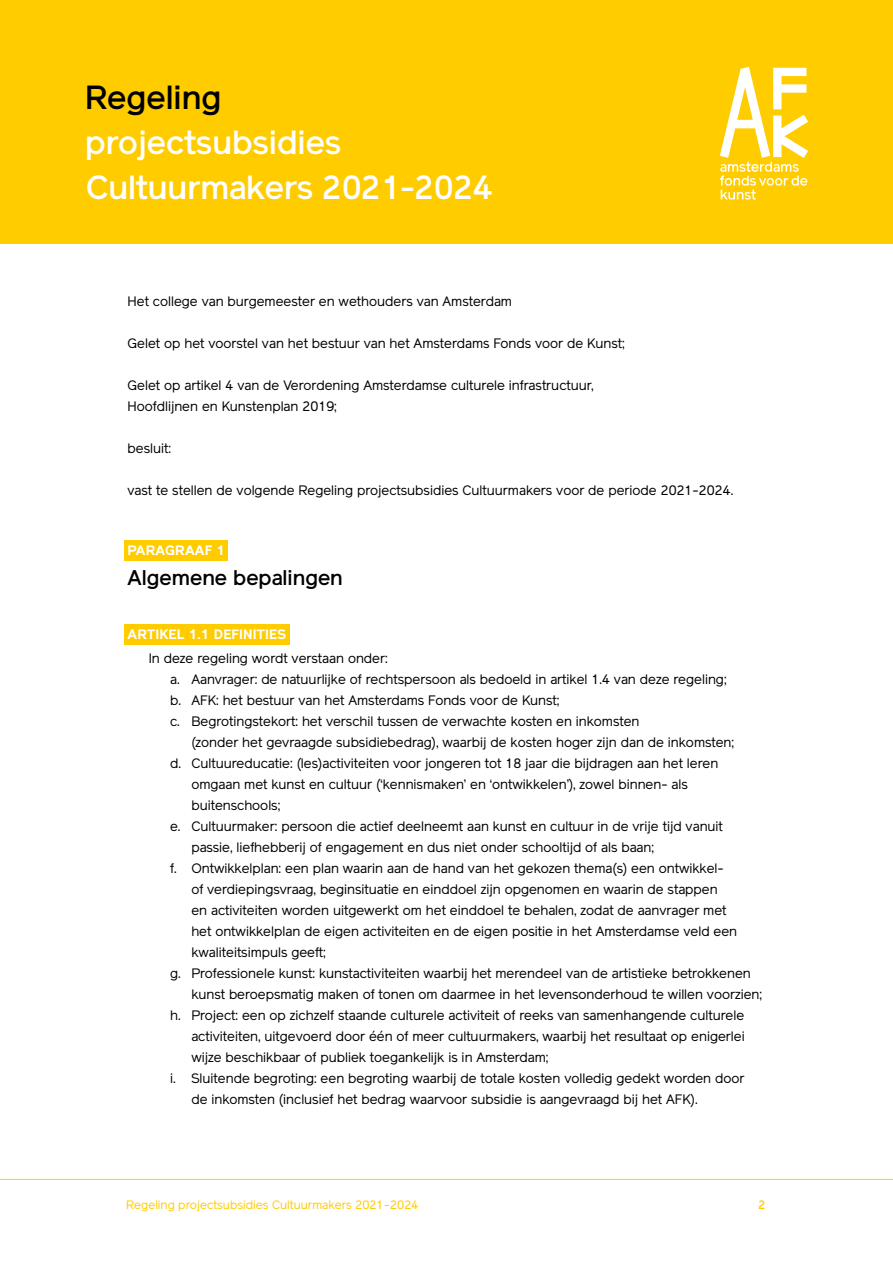
<style>
.page{position:relative;width:893px;height:1263px;background:#fff}
.page>*{position:absolute;margin:0;border:0;box-sizing:border-box;transform-origin:0 0}
.t1{font:500 33px/45px "Reader";color:#fff}
.t2{font:500 33px "Reader";color:#000}
.t3{font:500 21px "Reader";color:#000}
.t4{font:13.5px/21px "Reader";color:#000}
.t5{font:700 13.5px "Reader";letter-spacing:.015em;color:#fff}
.t6{font:12px "Reader";color:#fc0}
.t7{font:500 12px "Reader";color:#fc0}
</style>
<div class="page">
<hr style="left:0;top:1179px;width:893px;height:1px;background:#fc0">
<div style="left:0;top:0;width:893px;height:243px;background:#fc0"></div>
<div style="left:124px;top:540px;width:104px;height:21px;background:#fc0"></div>
<div style="left:124px;top:624px;width:165px;height:21px;background:#fc0"></div>
<svg style="left:720px;top:67px;width:88px;height:133px"></svg>
<h1 class="t2" style="left:85px;top:78px;width:138px">Regeling</h1>
<h1 class="t1" style="left:85px;top:120px;width:409px">projectsubsidies<br>Cultuurmakers 2021-2024</h1>
<p class="t4" style="left:128px;top:291px;width:386px">Het college van burgemeester en wethouders van Amsterdam</p>
<p class="t4" style="left:128px;top:333px;width:499px">Gelet op het voorstel van het bestuur van het Amsterdams Fonds voor de Kunst;</p>
<p class="t4" style="left:128px;top:375px;width:468px">Gelet op artikel 4 van de Verordening Amsterdamse culturele infrastructuur,<br>Hoofdlijnen en Kunstenplan 2019;</p>
<p class="t4" style="left:128px;top:438px;width:45px">besluit:</p>
<p class="t4" style="left:128px;top:480px;width:607px">vast te stellen de volgende Regeling projectsubsidies Cultuurmakers voor de periode 2021-2024.</p>
<p class="t5" style="left:128px;top:542px;width:99px">PARAGRAAF 1</p>
<h2 class="t3" style="left:128px;top:565px;width:217px">Algemene bepalingen</h2>
<p class="t5" style="left:128px;top:626px;width:160px">ARTIKEL 1.1 DEFINITIES</p>
<p class="t4" style="left:170px;top:648px;width:558px;text-indent:-21px">In deze regeling wordt verstaan onder:<br>a. Aanvrager: de natuurlijke of rechtspersoon als bedoeld in artikel 1.4 van deze regeling; b. AFK: het bestuur van het Amsterdams Fonds voor de Kunst;<br>c. Begrotingstekort: het verschil tussen de verwachte kosten en inkomsten</p>
<p class="t4" style="left:191px;top:732px;width:544px">(zonder het gevraagde subsidiebedrag), waarbij de kosten hoger zijn dan de inkomsten;</p>
<p class="t4" style="left:170px;top:753px;width:550px">d. Cultuureducatie: (les)activiteiten voor jongeren tot 18 jaar die bijdragen aan het leren</p>
<p class="t4" style="left:191px;top:774px;width:498px">omgaan met kunst en cultuur (‘kennismaken’ en ‘ontwikkelen’), zowel binnen- als</p>
<p class="t4" style="left:191px;top:795px;width:90px">buitenschools;</p>
<p class="t4" style="left:170px;top:816px;width:554px">e. Cultuurmaker: persoon die actief deelneemt aan kunst en cultuur in de vrije tijd vanuit</p>
<p class="t4" style="left:191px;top:837px;width:464px">passie, liefhebberij of engagement en dus niet onder schooltijd of als baan;</p>
<p class="t4" style="left:170px;top:858px;width:555px">f. Ontwikkelplan: een plan waarin aan de hand van het gekozen thema(s) een ontwikkel-</p>
<p class="t4" style="left:191px;top:879px;width:528px">of verdiepingsvraag, beginsituatie en einddoel zijn opgenomen en waarin de stappen</p>
<p class="t4" style="left:191px;top:900px;width:537px">en activiteiten worden uitgewerkt om het einddoel te behalen, zodat de aanvrager met</p>
<p class="t4" style="left:191px;top:921px;width:547px">het ontwikkelplan de eigen activiteiten en de eigen positie in het Amsterdamse veld een</p>
<p class="t4" style="left:191px;top:942px;width:136px">kwaliteitsimpuls geeft;</p>
<p class="t4" style="left:170px;top:963px;width:582px">g. Professionele kunst: kunstactiviteiten waarbij het merendeel van de artistieke betrokkenen</p>
<p class="t4" style="left:191px;top:984px;width:572px">kunst beroepsmatig maken of tonen om daarmee in het levensonderhoud te willen voorzien;</p>
<p class="t4" style="left:170px;top:1005px;width:576px">h. Project: een op zichzelf staande culturele activiteit of reeks van samenhangende culturele</p>
<p class="t4" style="left:191px;top:1026px;width:555px">activiteiten, uitgevoerd door één of meer cultuurmakers, waarbij het resultaat op enigerlei</p>
<p class="t4" style="left:191px;top:1047px;width:359px">wijze beschikbaar of publiek toegankelijk is in Amsterdam;</p>
<p class="t4" style="left:170px;top:1068px;width:576px">i. Sluitende begroting: een begroting waarbij de totale kosten volledig gedekt worden door</p>
<p class="t4" style="left:191px;top:1089px;width:508px">de inkomsten (inclusief het bedrag waarvoor subsidie is aangevraagd bij het AFK).</p>
<p class="t6" style="left:126px;top:1198px;width:294px">Regeling projectsubsidies Cultuurmakers 2021-2024</p>
<p class="t7" style="left:758px;top:1198px;width:9px">2</p>
</div>
